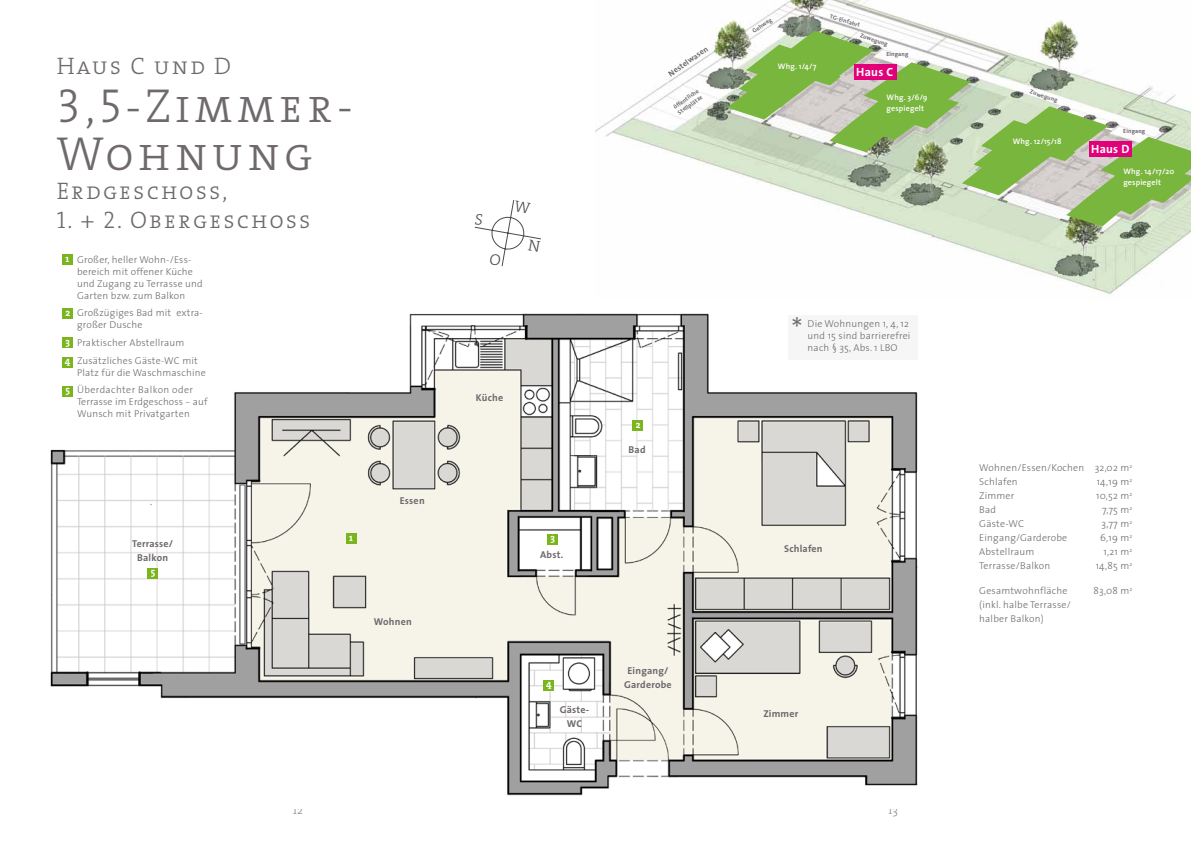
<style>
.page{position:relative;width:1191px;height:842px;background:#fff}
.page>*{position:absolute;margin:0;border:0;box-sizing:border-box;transform-origin:0 0}
.t1{font:48px/48px "The Serif Light Caps";letter-spacing:.08em;color:#6f696e}
.t2{font:32.6px "The Serif Light Caps";color:#6f696e}
.t3{font:24px "The Serif Light Caps";letter-spacing:.08em;color:#6f696e}
.t4{font:700 12px "The Sans";letter-spacing:.02em;color:#fff}
.t5{font:300 12px "The Serif";color:#87888a}
.t6{font:300 10px/12px "The Sans";letter-spacing:.02em;color:#6f696e}
.t7{font:700 10px/14px "The Sans";letter-spacing:.02em;color:#6f696e;text-align:center}
.t8{font:700 10px/19.6px "The Serif";color:#fff}
.t9{font:600 8px/11px "The Sans";letter-spacing:.02em;color:#fff}
.t10{font:700 8px "The Sans";color:#6f696e}
.t11{font:700 6px/7.2px "The Sans";letter-spacing:.02em;color:#6f696e}
.s1{font-family:"The Serif";font-weight:700;color:#fff}
</style>
<div class="page">
<img style="left:595px;top:0;width:596px;height:294px">
<img style="left:50px;top:313px;width:868px;height:483px">
<div style="left:62px;top:254px;width:11px;height:11px;background:#7ab51d"></div>
<div style="left:62px;top:308px;width:11px;height:10px;background:#7ab51d"></div>
<div style="left:62px;top:337px;width:11px;height:11px;background:#7ab51d"></div>
<div style="left:62px;top:357px;width:11px;height:11px;background:#7ab51d"></div>
<div style="left:62px;top:386px;width:11px;height:11px;background:#7ab51d"></div>
<div style="left:346px;top:533px;width:11px;height:11px;background:#7ab51d"></div>
<div style="left:632px;top:420px;width:11px;height:11px;background:#7ab51d"></div>
<div style="left:147px;top:568px;width:11px;height:11px;background:#7ab51d"></div>
<div style="left:543px;top:680px;width:11px;height:11px;background:#7ab51d"></div>
<div style="left:547px;top:534px;width:11px;height:11px;background:#7ab51d"></div>
<div style="left:788px;top:315px;width:129px;height:44px;background:#f6f6f6"></div>
<svg style="left:727px;top:31px;width:464px;height:195px"></svg>
<div style="left:1089px;top:142px;width:43px;height:15px;background:#e2007a"></div>
<div style="left:853px;top:65px;width:43px;height:15px;background:#e2007a"></div>
<svg style="left:474px;top:200px;width:67px;height:67px"></svg>
<h3 class="t3" style="left:57px;top:46px;width:176px">Haus C und D</h3>
<h1 class="t1" style="left:57px;top:81px;width:298px">3,5-Zimmer-<br>Wohnung</h1>
<h3 class="t3" style="left:57px;top:171px;width:172px">Erdgeschoss,</h3>
<h3 class="t3" style="left:57px;top:200px;width:255px">1. + 2. Obergeschoss</h3>
<p class="t6" style="left:77px;top:253px;width:127px;text-indent:-12px"><span class="s1">1</span> Großer, heller Wohn-/Ess&shy;bereich mit offener Küche und Zugang zu Terrasse und<br>Garten bzw. zum Balkon</p>
<p class="t6" style="left:77px;top:307px;width:127px">Großzügiges Bad mit extra&shy;großer Dusche</p>
<p class="t6" style="left:77px;top:334px;width:122px;line-height:17.7px">Praktischer Abstellraum<br>Zusätzliches Gäste-WC mit</p>
<p class="t6" style="left:77px;top:363px;width:130px;line-height:17.7px">Platz für die Waschmaschine<br>Überdachter Balkon oder</p>
<p class="t6" style="left:77px;top:396px;width:132px">Terrasse im Erdgeschoss - auf<br>Wunsch mit Privatgarten</p>
<p class="t8" style="left:65px;top:302px;width:6px">2</p>
<p class="t8" style="left:65px;top:331px;width:7px">3<br>4</p>
<p class="t8" style="left:65px;top:380px;width:6px">5</p>
<p class="t7" style="left:132px;top:536px;width:42px">Terrasse/<br>Balkon</p>
<p class="t8" style="left:151px;top:562px;width:6px">5</p>
<p class="t8" style="left:349px;top:528px;width:5px">1</p>
<p class="t7" style="left:400px;top:493px;width:26px">Essen</p>
<p class="t7" style="left:374px;top:614px;width:39px">Wohnen</p>
<p class="t11" style="left:831px;top:12px;width:33px;rotate:17deg">TG-Einfahrt</p>
<p class="t11" style="left:751px;top:29px;width:24px;rotate:-35deg">Gehweg</p>
<p class="t11" style="left:861px;top:32px;width:30px;rotate:18deg">Zuwegung</p>
<p class="t10" style="left:665px;top:69px;width:48px;rotate:-35deg">Nestelwasen</p>
<p class="t11" style="left:886px;top:50px;width:23px">Eingang</p>
<p class="t9" style="left:778px;top:60px;width:40px">Whg. 1/4/7</p>
<p class="t4" style="left:856px;top:62px;width:38px">Haus C</p>
<p class="t11" style="left:672px;top:104px;width:31px;rotate:-35deg">öffentliche<br>Stellplätze</p>
<p class="t9" style="left:886px;top:91px;width:42px">Whg. 3/6/9 gespiegelt</p>
<p class="t7" style="left:476px;top:390px;width:29px">Küche</p>
<p class="t8" style="left:550px;top:528px;width:6px">3</p>
<p class="t7" style="left:540px;top:548px;width:25px">Abst.</p>
<p class="t8" style="left:635px;top:415px;width:6px">2</p>
<p class="t7" style="left:628px;top:442px;width:19px">Bad</p>
<p class="t8" style="left:546px;top:673px;width:7px">4</p>
<p class="t7" style="left:560px;top:703px;width:31px">Gäste-<br>WC</p>
<p class="t7" style="left:624px;top:663px;width:49px">Eingang/<br>Garderobe</p>
<h2 class="t2" style="left:791px;top:303px;width:13px">*</h2>
<p class="t6" style="left:807px;top:317px;width:104px">Die Wohnungen 1, 4, 12 und 15 sind barrierefrei nach § 35, Abs. 1 LBO</p>
<p class="t7" style="left:784px;top:541px;width:40px">Schlafen</p>
<p class="t7" style="left:763px;top:706px;width:36px">Zimmer</p>
<p class="t5" style="left:293px;top:800px;width:12px">12</p>
<p class="t5" style="left:888px;top:800px;width:11px">13</p>
<p class="t11" style="left:1031px;top:88px;width:30px;rotate:18deg">Zuwegung</p>
<p class="t9" style="left:1012px;top:136px;width:50px">Whg. 12/15/18</p>
<p class="t11" style="left:1123px;top:128px;width:23px">Eingang</p>
<p class="t4" style="left:1091px;top:139px;width:40px">Haus D</p>
<p class="t9" style="left:1123px;top:166px;width:52px">Whg. 14/17/20 gespiegelt</p>
<p class="t6" style="left:979px;top:460px;width:155px;line-height:14px">Wohnen/Essen/Kochen 32,02 m<sup>2<br></sup>Schlafen</p>
<p class="t6" style="left:1096px;top:475px;width:37px">14,19 m<sup>2</sup></p>
<p class="t6" style="left:979px;top:489px;width:37px">Zimmer</p>
<p class="t6" style="left:1096px;top:489px;width:38px">10,52 m<sup>2</sup></p>
<p class="t6" style="left:979px;top:503px;width:18px">Bad</p>
<p class="t6" style="left:1102px;top:503px;width:32px">7,75 m<sup>2</sup></p>
<p class="t6" style="left:979px;top:517px;width:46px">Gäste-WC</p>
<p class="t6" style="left:1101px;top:517px;width:32px">3,77 m<sup>2</sup></p>
<p class="t6" style="left:979px;top:531px;width:90px">Eingang/Garderobe</p>
<p class="t6" style="left:1100px;top:531px;width:34px">6,19 m<sup>2</sup></p>
<p class="t6" style="left:979px;top:545px;width:56px">Abstellraum</p>
<p class="t6" style="left:1103px;top:545px;width:30px">1,21 m<sup>2</sup></p>
<p class="t6" style="left:979px;top:559px;width:73px">Terrasse/Balkon</p>
<p class="t6" style="left:1095px;top:559px;width:38px">14,85 m<sup>2</sup></p>
<p class="t6" style="left:979px;top:584px;width:90px">Gesamtwohnfläche</p>
<p class="t6" style="left:1093px;top:584px;width:40px">83,08 m<sup>2</sup></p>
<p class="t6" style="left:979px;top:597px;width:93px;line-height:14px">(inkl. halbe Terrasse/ halber Balkon)</p>
</div>
